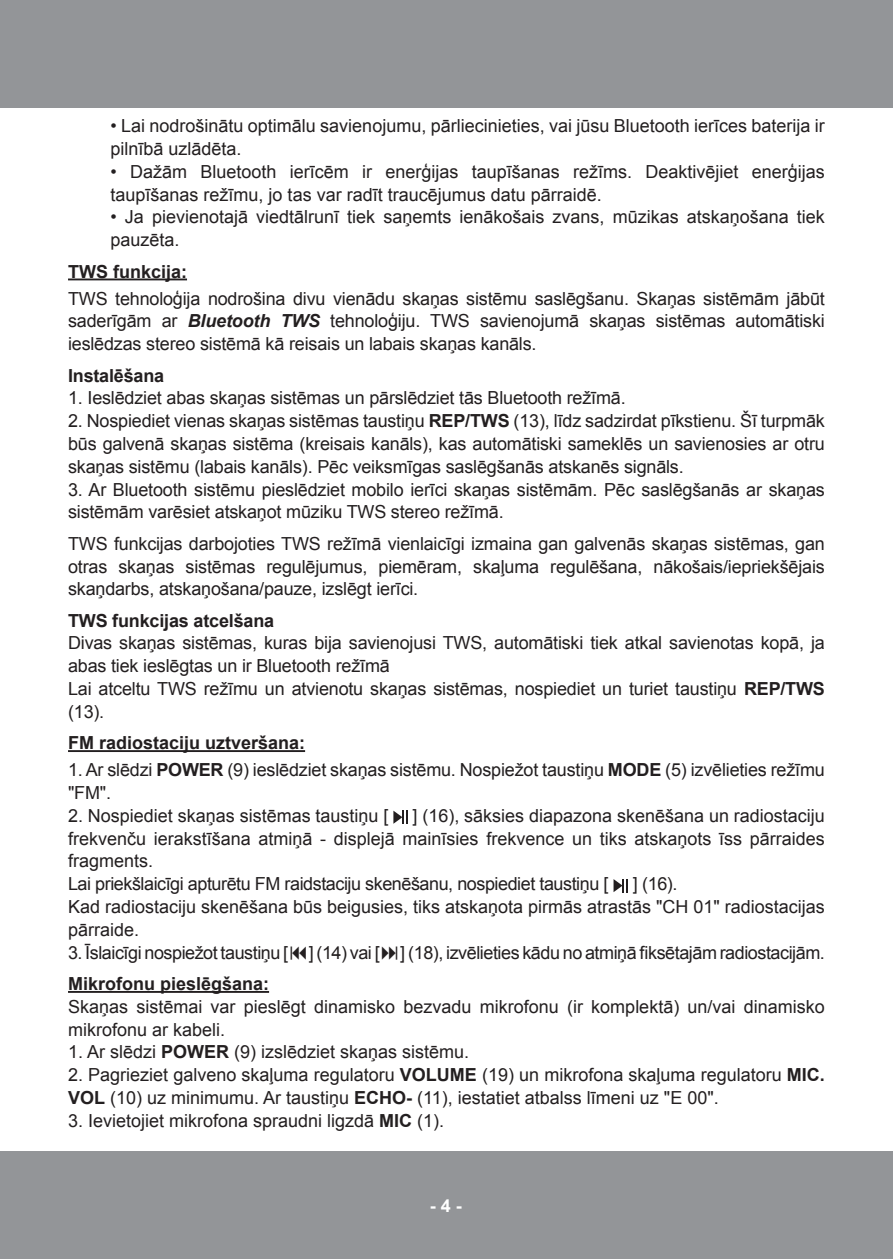
<style>
.page{position:relative;width:893px;height:1259px;background:#fff}
.page>*{position:absolute;margin:0;border:0;box-sizing:border-box;transform-origin:0 0}
.t1{font:18px/22.8px "Arial";color:#231f20}
.t2{font:18px "Arial";letter-spacing:-.025em;color:#231f20}
.t3{font:700 18px "Arial";color:#231f20}
.t4{font:700 18px "Arial";color:#fff}
.s1{font-weight:700;font-style:italic}
.s2{font-weight:700}
</style>
<div class="page">
<div style="left:0;top:0;width:893px;height:108px;background:#939598"></div>
<div style="left:0;top:1151px;width:893px;height:108px;background:#939598"></div>
<hr style="left:68px;top:278px;width:119px;height:2px;background:#231f20">
<hr style="left:68px;top:750px;width:237px;height:2px;background:#231f20">
<hr style="left:68px;top:991px;width:201px;height:2px;background:#231f20">
<svg style="left:393px;top:810px;width:15px;height:14px"></svg>
<svg style="left:613px;top:879px;width:15px;height:13px"></svg>
<p class="t1" style="left:111px;top:115px;width:716px">• Lai nodrošinātu optimālu savienojumu, pārliecinieties, vai jūsu Bluetooth ierīces baterija ir pilnībā uzlādēta.</p>
<p class="t1" style="left:111px;top:160px;width:716px">• Dažām Bluetooth ierīcēm ir enerģijas taupīšanas režīms. Deaktivējiet enerģijas taupīšanas režīmu, jo tas var radīt traucējumus datu pārraidē.</p>
<p class="t1" style="left:111px;top:206px;width:716px">• Ja pievienotajā viedtālrunī tiek saņemts ienākošais zvans, mūzikas atskaņošana tiek pauzēta.</p>
<p class="t3" style="left:68px;top:259px;width:121px">TWS funkcija:</p>
<p class="t1" style="left:68px;top:287px;width:758px;text-align:justify">TWS tehnoloģija nodrošina divu vienādu skaņas sistēmu saslēgšanu. Skaņas sistēmām jābūt saderīgām ar <span class="s1">Bluetooth TWS</span> tehnoloģiju. TWS savienojumā skaņas sistēmas automātiski ieslēdzas stereo sistēmā kā reisais un labais skaņas kanāls.</p>
<p class="t3" style="left:68px;top:363px;width:98px">Instalēšana</p>
<p class="t1" style="left:68px;top:387px;width:559px">1. Ieslēdziet abas skaņas sistēmas un pārslēdziet tās Bluetooth režīmā.</p>
<p class="t1" style="left:68px;top:409px;width:758px;text-align:justify">2. Nospiediet vienas skaņas sistēmas taustiņu <span class="s2">REP/TWS</span> (13), līdz sadzirdat pīkstienu. Šī turpmāk būs galvenā skaņas sistēma (kreisais kanāls), kas automātiski sameklēs un savienosies ar otru skaņas sistēmu (labais kanāls). Pēc veiksmīgas saslēgšanās atskanēs signāls.</p>
<p class="t1" style="left:68px;top:478px;width:758px">3. Ar Bluetooth sistēmu pieslēdziet mobilo ierīci skaņas sistēmām. Pēc saslēgšanās ar skaņas sistēmām varēsiet atskaņot mūziku TWS stereo režīmā.</p>
<p class="t1" style="left:68px;top:532px;width:758px;text-align:justify">TWS funkcijas darbojoties TWS režīmā vienlaicīgi izmaina gan galvenās skaņas sistēmas, gan otras skaņas sistēmas regulējumus, piemēram, skaļuma regulēšana, nākošais/iepriekšējais skaņdarbs, atskaņošana/pauze, izslēgt ierīci.</p>
<p class="t3" style="left:68px;top:608px;width:208px">TWS funkcijas atcelšana</p>
<p class="t1" style="left:68px;top:632px;width:758px">Divas skaņas sistēmas, kuras bija savienojusi TWS, automātiski tiek atkal savienotas kopā, ja abas tiek ieslēgtas un ir Bluetooth režīmā</p>
<p class="t1" style="left:68px;top:677px;width:758px">Lai atceltu TWS režīmu un atvienotu skaņas sistēmas, nospiediet un turiet taustiņu <span class="s2">REP/TWS </span>(13).</p>
<p class="t3" style="left:68px;top:731px;width:239px">FM radiostaciju uztveršana:</p>
<p class="t1" style="left:68px;top:758px;width:758px">1. Ar slēdzi <span class="s2">POWER</span> (9) ieslēdziet skaņas sistēmu. Nospiežot taustiņu <span class="s2">MODE</span> (5) izvēlieties režīmu "FM".</p>
<p class="t1" style="left:68px;top:804px;width:322px">2. Nospiediet skaņas sistēmas taustiņu [</p>
<p class="t1" style="left:68px;top:804px;width:758px;text-align:justify;text-indent:344px">] (16), sāksies diapazona skenēšana un radiostaciju frekvenču ierakstīšana atmiņā - displejā mainīsies frekvence un tiks atskaņots īss pārraides fragments.</p>
<p class="t2" style="left:68px;top:872px;width:542px">Lai priekšlaicīgi apturētu FM raidstaciju skenēšanu, nospiediet taustiņu [</p>
<p class="t1" style="left:633px;top:872px;width:46px">] (16).</p>
<p class="t1" style="left:68px;top:895px;width:758px">Kad radiostaciju skenēšana būs beigusies, tiks atskaņota pirmās atrastās "CH 01" radiostacijas pārraide.</p>
<p class="t2" style="left:68px;top:940px;width:758px">3. Īslaicīgi nospiežot taustiņu [ ] (14) vai [ ] (18), izvēlieties kādu no atmiņā fiksētajām radiostacijām.</p>
<p class="t3" style="left:68px;top:972px;width:203px">Mikrofonu pieslēgšana:</p>
<p class="t1" style="left:68px;top:995px;width:758px">Skaņas sistēmai var pieslēgt dinamisko bezvadu mikrofonu (ir komplektā) un/vai dinamisko mikrofonu ar kabeli.</p>
<p class="t1" style="left:68px;top:1041px;width:403px">1. Ar slēdzi <span class="s2">POWER</span> (9) izslēdziet skaņas sistēmu.</p>
<p class="t1" style="left:68px;top:1063px;width:758px">2. Pagrieziet galveno skaļuma regulatoru <span class="s2">VOLUME</span> (19) un mikrofona skaļuma regulatoru <span class="s2">MIC.<br>VOL</span> (10) uz minimumu. Ar taustiņu <span class="s2">ECHO-</span> (11), iestatiet atbalss līmeni uz "E 00".</p>
<p class="t1" style="left:68px;top:1109px;width:378px">3. Ievietojiet mikrofona spraudni ligzdā <span class="s2">MIC</span> (1).</p>
<p class="t4" style="left:430px;top:1193px;width:34px">- 4 -</p>
</div>
